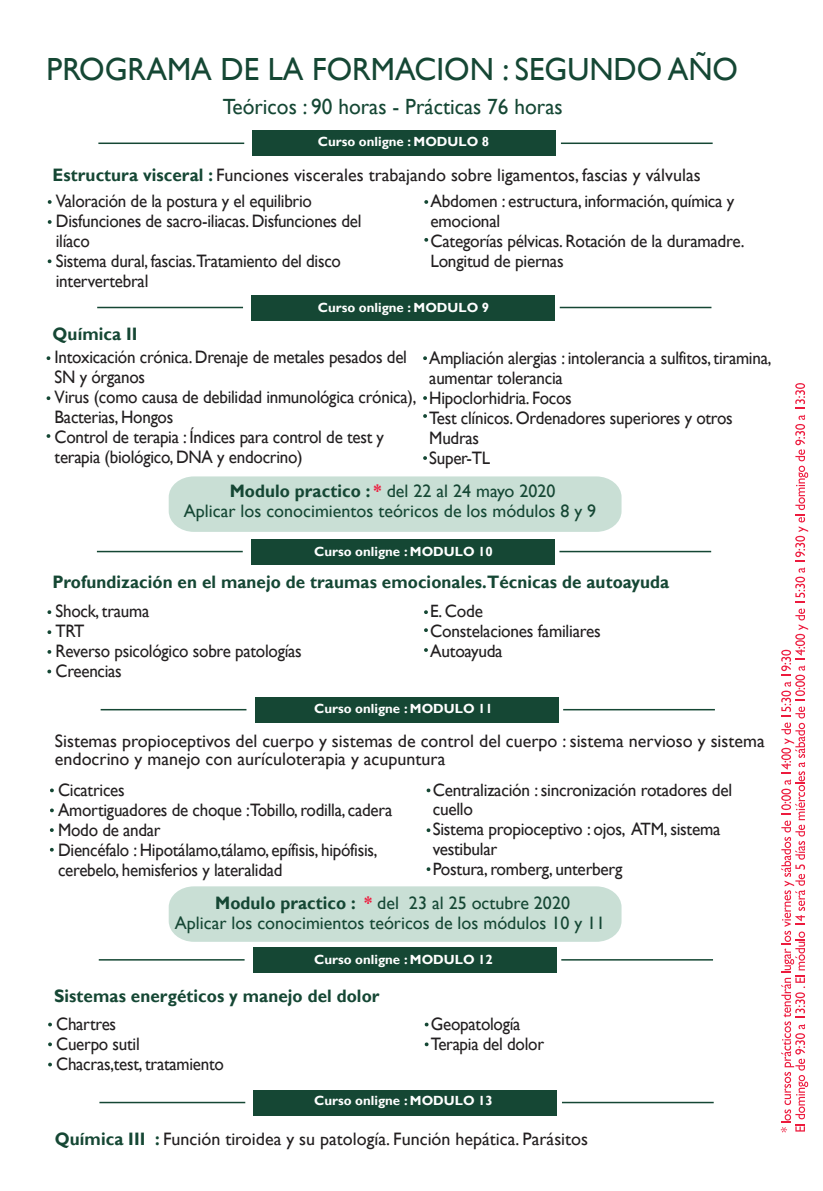
<style>
.page{position:relative;width:823px;height:1191px;background:#fff}
.page>*{position:absolute;margin:0;border:0;box-sizing:border-box;transform-origin:0 0}
.t1{font:32px "Gill Sans";color:#154734}
.t2{font:22px "Gill Sans";color:#154734}
.t3{font:18px/20px "Gill Sans";letter-spacing:-.015em;color:#221f20;scale:.95 1}
.t4{font:18px/18px "Gill Sans";color:#231f20}
.t5{font:18px/20px "Gill Sans";color:#154734;text-align:center}
.t6{font:700 18px "Gill Sans";letter-spacing:.005em;color:#154734;scale:.95 1}
.t7{font:17.8px/19.8px "Gill Sans";letter-spacing:-.015em;color:#221f20}
.t8{font:700 13.2px "Gill Sans";color:#fff}
.s1{font-weight:700;color:#154734}
.s2{font-weight:700}
.s3{font-weight:700;color:#ed1a3c}
</style>
<div class="page">
<svg style="left:48px;top:200px;width:4px;height:4px"></svg>
<svg style="left:48px;top:220px;width:4px;height:4px"></svg>
<svg style="left:424px;top:200px;width:4px;height:4px"></svg>
<svg style="left:424px;top:238px;width:4px;height:4px"></svg>
<svg style="left:48px;top:259px;width:3px;height:4px"></svg>
<hr style="left:98px;top:142px;width:146px;height:2px;background:#154734">
<hr style="left:560px;top:142px;width:152px;height:2px;background:#154734">
<div style="left:252px;top:131px;width:303px;height:25px;background:#154734"></div>
<svg style="left:47px;top:610px;width:4px;height:4px"></svg>
<svg style="left:47px;top:630px;width:4px;height:4px"></svg>
<svg style="left:47px;top:650px;width:4px;height:4px"></svg>
<svg style="left:424px;top:610px;width:3px;height:4px"></svg>
<svg style="left:424px;top:628px;width:3px;height:4px"></svg>
<svg style="left:424px;top:648px;width:3px;height:4px"></svg>
<svg style="left:47px;top:669px;width:4px;height:4px"></svg>
<svg style="left:47px;top:356px;width:3px;height:4px"></svg>
<svg style="left:47px;top:396px;width:3px;height:4px"></svg>
<svg style="left:47px;top:434px;width:3px;height:4px"></svg>
<svg style="left:423px;top:356px;width:3px;height:4px"></svg>
<svg style="left:423px;top:396px;width:3px;height:4px"></svg>
<svg style="left:423px;top:414px;width:3px;height:4px"></svg>
<svg style="left:423px;top:456px;width:3px;height:4px"></svg>
<hr style="left:97px;top:307px;width:146px;height:1px;background:#154734">
<hr style="left:559px;top:307px;width:152px;height:1px;background:#154734">
<div style="left:251px;top:295px;width:303px;height:25px;background:#154734"></div>
<hr style="left:97px;top:551px;width:145px;height:1px;background:#154734">
<hr style="left:559px;top:551px;width:151px;height:1px;background:#154734">
<div style="left:251px;top:539px;width:303px;height:25px;background:#154734"></div>
<svg style="left:50px;top:788px;width:4px;height:4px"></svg>
<svg style="left:50px;top:808px;width:4px;height:4px"></svg>
<svg style="left:426px;top:788px;width:4px;height:4px"></svg>
<svg style="left:426px;top:828px;width:4px;height:4px"></svg>
<svg style="left:426px;top:867px;width:4px;height:4px"></svg>
<svg style="left:50px;top:848px;width:4px;height:3px"></svg>
<svg style="left:50px;top:828px;width:4px;height:4px"></svg>
<hr style="left:101px;top:709px;width:145px;height:1px;background:#154734">
<hr style="left:563px;top:709px;width:151px;height:1px;background:#154734">
<div style="left:255px;top:697px;width:303px;height:25px;background:#154734"></div>
<svg style="left:48px;top:1022px;width:4px;height:4px"></svg>
<svg style="left:48px;top:1062px;width:4px;height:4px"></svg>
<svg style="left:48px;top:1042px;width:4px;height:4px"></svg>
<svg style="left:424px;top:1022px;width:4px;height:4px"></svg>
<svg style="left:424px;top:1042px;width:4px;height:4px"></svg>
<hr style="left:99px;top:959px;width:145px;height:1px;background:#154734">
<hr style="left:561px;top:959px;width:151px;height:1px;background:#154734">
<div style="left:253px;top:947px;width:303px;height:25px;background:#154734"></div>
<hr style="left:99px;top:1101px;width:146px;height:2px;background:#154734">
<hr style="left:561px;top:1101px;width:152px;height:2px;background:#154734">
<div style="left:253px;top:1090px;width:303px;height:25px;background:#154734"></div>
<svg style="left:780px;top:608px;width:27px;height:524px"></svg>
<svg style="left:795px;top:568px;width:9px;height:34px"></svg>
<svg style="left:795px;top:415px;width:12px;height:146px"></svg>
<svg style="left:795px;top:383px;width:9px;height:26px"></svg>
<div style="left:168px;top:476px;width:453px;height:56px;background:#c9dfd5"></div>
<div style="left:168px;top:886px;width:453px;height:55px;background:#c9dfd5"></div>
<h1 class="t1" style="left:47px;top:51px;width:692px">PROGRAMA DE LA FORMACION : SEGUNDO AÑO</h1>
<p class="t2" style="left:223px;top:94px;width:341px">Teóricos : 90 horas - Prácticas 76 horas</p>
<p class="t8" style="left:317px;top:133px;width:173px">Curso onligne : MODULO 8</p>
<p class="t4" style="left:53px;top:166px;width:649px"><span class="s1">Estructura visceral :</span> Funciones viscerales trabajando sobre ligamentos, fascias y válvulas</p>
<p class="t3" style="left:56px;top:191px;width:323px">Valoración de la postura y el equilibrio<br>Disfunciones de sacro-iliacas. Disfunciones del ilíaco<br>Sistema dural, fascias.Tratamiento del disco intervertebral</p>
<p class="t7" style="left:430px;top:192px;width:315px">Abdomen : estructura, información, química y emocional<br>Categorías pélvicas. Rotación de la duramadre.<br>Longitud de piernas</p>
<p class="t6" style="left:53px;top:323px;width:91px">Química II</p>
<p class="t8" style="left:317px;top:299px;width:173px">Curso onligne : MODULO 9</p>
<p class="t3" style="left:55px;top:348px;width:382px">Intoxicación crónica. Drenaje de metales pesados del SN y órganos<br>Virus (como causa de debilidad inmunológica crónica), Bacterias, Hongos<br>Control de terapia : Índices para control de test y terapia (biológico, DNA y endocrino)</p>
<p class="t3" style="left:429px;top:348px;width:361px">Ampliación alergias : intolerancia a sulfitos, tiramina, aumentar tolerancia<br>Hipoclorhidria. Focos<br>Test clínicos. Ordenadores superiores y otros<br>Mudras<br>Super-TL</p>
<p class="t5" style="left:184px;top:481px;width:413px"><span class="s2">Modulo practico :</span> <span class="s3">*</span> del 22 al 24 mayo 2020<br>Aplicar los conocimientos teóricos de los módulos 8 y 9</p>
<p class="t8" style="left:314px;top:544px;width:180px">Curso onligne : MODULO 10</p>
<p class="t6" style="left:52px;top:571px;width:650px">Profundización en el manejo de traumas emocionales.Técnicas de autoayuda</p>
<p class="t3" style="left:55px;top:602px;width:260px">Shock, trauma<br>TRT<br>Reverso psicológico sobre patologías<br>Creencias</p>
<p class="t7" style="left:430px;top:602px;width:172px">E. Code<br>Constelaciones familiares<br>Autoayuda</p>
<p class="t8" style="left:314px;top:700px;width:180px">Curso onligne : MODULO 11</p>
<p class="t4" style="left:55px;top:732px;width:711px">Sistemas propioceptivos del cuerpo y sistemas de control del cuerpo : sistema nervioso y sistema endocrino y manejo con aurículoterapia y acupuntura</p>
<p class="t3" style="left:58px;top:780px;width:353px">Cicatrices<br>Amortiguadores de choque :Tobillo, rodilla, cadera Modo de andar<br>Diencéfalo : Hipotálamo,tálamo, epífisis, hipófisis, cerebelo, hemisferios y lateralidad</p>
<p class="t7" style="left:432px;top:780px;width:301px">Centralización : sincronización rotadores del cuello<br>Sistema propioceptivo : ojos, ATM, sistema vestibular<br>Postura, romberg, unterberg</p>
<p class="t5" style="left:175px;top:893px;width:431px"><span class="s2">Modulo practico :</span> <span class="s3">*</span> del 23 al 25 octubre 2020<br>Aplicar los conocimientos teóricos de los módulos 10 y 11</p>
<p class="t8" style="left:314px;top:951px;width:180px">Curso onligne : MODULO 12</p>
<p class="t6" style="left:54px;top:985px;width:344px">Sistemas energéticos y manejo del dolor</p>
<p class="t3" style="left:56px;top:1014px;width:178px">Chartres<br>Cuerpo sutil<br>Chacras,test, tratamiento</p>
<p class="t3" style="left:430px;top:1014px;width:121px">Geopatología<br>Terapia del dolor</p>
<p class="t8" style="left:314px;top:1092px;width:180px">Curso onligne : MODULO 13</p>
<p class="t4" style="left:55px;top:1130px;width:534px"><span class="s1">Química III :</span> Función tiroidea y su patología. Función hepática. Parásitos</p>
</div>
